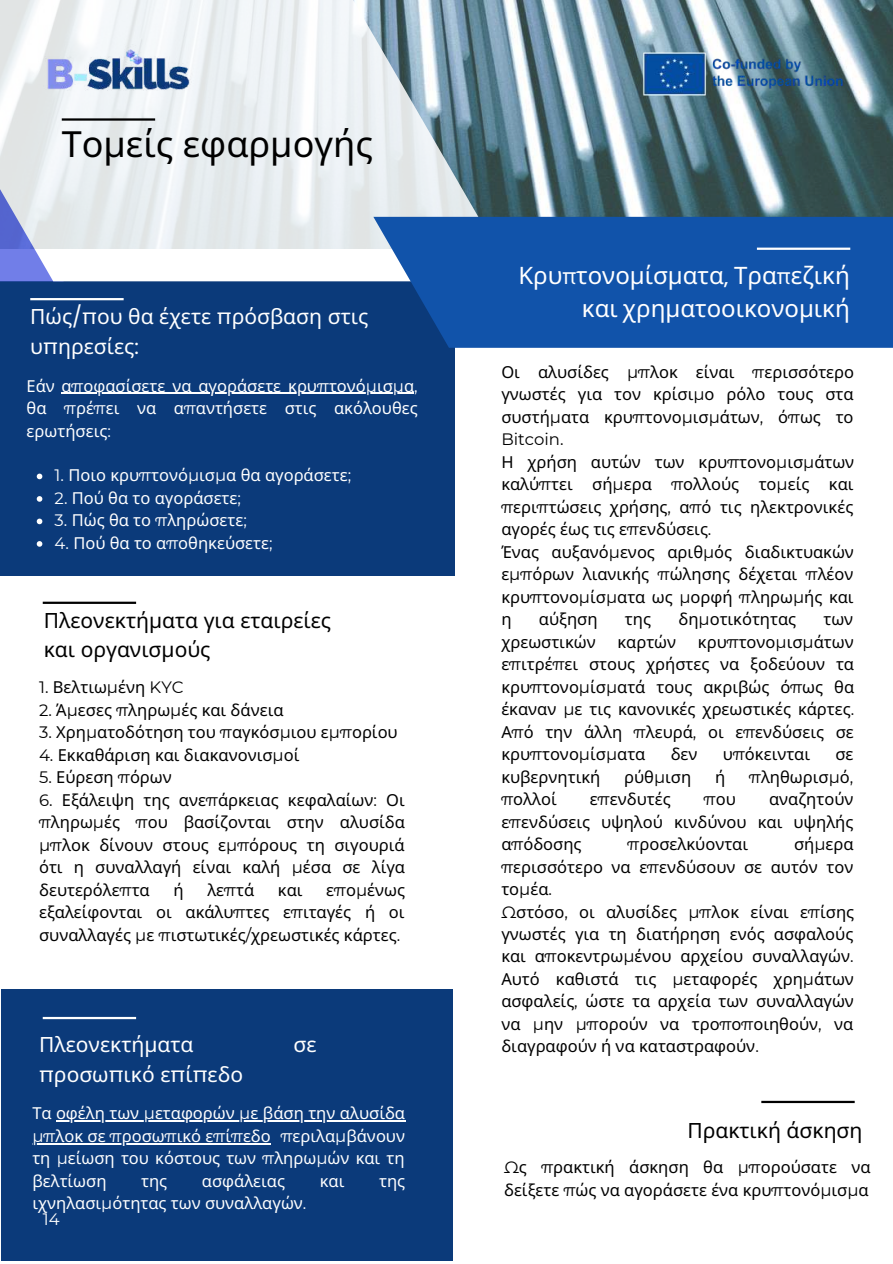
<style>
.page{position:relative;width:893px;height:1264px;background:#fff}
.page>*{position:absolute;margin:0;border:0;box-sizing:border-box;transform-origin:0 0}
.t1{font:36px "Noto Sans";color:#000}
.t2{font:24px/32.5px "Noto Sans";color:#fff;text-align:right}
.t3{font:21px/29.2px "Noto Sans";color:#fff}
.t4{font:21px/29.2px "Noto Sans";color:#000}
.t5{font:16.5px/22.5px "Noto Sans";color:#000;text-align:justify}
.t6{font:16.5px/22.5px "Noto Sans";color:#fff;text-align:justify}
.t7{font:16.5px "Montserrat";color:#000}
.t8{font:16.5px "Montserrat";color:#fff}
.s1{font-family:"Poppins"}
.s2{font-family:"Montserrat"}
.s3{font-family:"Questrial"}
</style>
<div class="page">
<img style="left:515px;top:0;width:377px;height:217px">
<div style="left:0;top:281px;width:454px;height:294px;background:#0b3a7a"></div>
<svg style="left:0;top:0;width:515px;height:281px"></svg>
<svg style="left:373px;top:217px;width:519px;height:131px;fill:#1153aa"></svg>
<hr style="left:756px;top:247px;width:94px;height:3px;background:#fff">
<hr style="left:30px;top:298px;width:94px;height:2px;background:#fff">
<img style="left:32px;top:27px;width:168px;height:94px">
<img style="left:638px;top:51px;width:215px;height:45px">
<svg style="left:37px;top:473px;width:5px;height:6px"></svg>
<svg style="left:37px;top:496px;width:5px;height:5px"></svg>
<svg style="left:37px;top:518px;width:5px;height:6px"></svg>
<svg style="left:37px;top:541px;width:5px;height:5px"></svg>
<hr style="left:61px;top:392px;width:353px;height:2px;background:#fff">
<hr style="left:43px;top:601px;width:93px;height:3px;background:#000">
<div style="left:1px;top:989px;width:452px;height:271px;background:#0b3a7a"></div>
<hr style="left:56px;top:1120px;width:349px;height:1px;background:#fff">
<hr style="left:32px;top:1142px;width:239px;height:2px;background:#fff">
<hr style="left:761px;top:1100px;width:93px;height:3px;background:#000">
<hr style="left:43px;top:1016px;width:93px;height:3px;background:#fff">
<h1 class="t1" style="left:62px;top:119px;width:312px">Τομείς εφαρμογής</h1>
<p class="t3" style="left:30px;top:301px;width:339px">Πώς<span class="s1">/π</span>ου θα έχετε <span class="s1">π</span>ρόσβαση στις υ<span class="s1">π</span>ηρεσίες<span class="s1">:</span></p>
<p class="t6" style="left:27px;top:374px;width:392px">Εάν α<span class="s2">π</span>οφασίσετε να αγοράσετε κρυ<span class="s2">π</span>τονό<span class="s2">μ</span>ισ<span class="s2">μ</span>α<span class="s2">, </span>θα <span class="s2">π</span>ρέ<span class="s2">π</span>ει να α<span class="s2">π</span>αντήσετε στις ακόλουθες ερωτήσεις<span class="s2">:</span></p>
<p class="t6" style="left:55px;top:464px;width:298px"><span class="s2">1.</span> Ποιο κρυ<span class="s2">π</span>τονό<span class="s2">μ</span>ισ<span class="s2">μ</span>α θα αγοράσετε<span class="s2">;</span></p>
<p class="t6" style="left:55px;top:486px;width:188px"><span class="s2">2.</span> Πού θα το αγοράσετε<span class="s2">;</span></p>
<p class="t6" style="left:55px;top:509px;width:194px"><span class="s2">3.</span> Πώς θα το <span class="s2">π</span>ληρώσετε<span class="s2">;</span></p>
<p class="t6" style="left:55px;top:531px;width:219px"><span class="s2">4.</span> Πού θα το α<span class="s2">π</span>οθηκεύσετε<span class="s2">;</span></p>
<p class="t4" style="left:44px;top:605px;width:289px">Πλεονεκτήματα για εταιρείες και οργανισμούς</p>
<p class="t5" style="left:39px;top:675px;width:146px"><span class="s2">1.</span> Βελτιω<span class="s2">μ</span>ένη <span class="s2">KYC</span></p>
<p class="t5" style="left:39px;top:698px;width:246px"><span class="s2">2.</span> Ά<span class="s2">μ</span>εσες <span class="s2">π</span>ληρω<span class="s2">μ</span>ές και δάνεια</p>
<p class="t5" style="left:39px;top:720px;width:360px"><span class="s2">3.</span> Χρη<span class="s2">μ</span>ατοδότηση του <span class="s2">π</span>αγκόσ<span class="s2">μ</span>ιου ε<span class="s2">μπ</span>ορίου</p>
<p class="t5" style="left:39px;top:743px;width:262px"><span class="s2">4.</span> Εκκαθάριση και διακανονισ<span class="s2">μ</span>οί</p>
<p class="t5" style="left:39px;top:765px;width:134px"><span class="s2">5.</span> Εύρεση <span class="s2">π</span>όρων</p>
<p class="t5" style="left:39px;top:788px;width:367px"><span class="s2">6.</span> Εξάλειψη της ανε<span class="s2">π</span>άρκειας κεφαλαίων<span class="s2">:</span> Οι <span class="s2">π</span>ληρω<span class="s2">μ</span>ές <span class="s2">π</span>ου βασίζονται στην αλυσίδα <span class="s2">μπ</span>λοκ δίνουν στους ε<span class="s2">μπ</span>όρους τη σιγουριά ότι η συναλλαγή είναι καλή <span class="s2">μ</span>έσα σε λίγα δευτερόλε<span class="s2">π</span>τα</p>
<p class="t5" style="left:39px;top:878px;width:367px;text-indent:287px">ε<span class="s2">π</span>ο<span class="s2">μ</span>ένως εξαλείφονται οι ακάλυ<span class="s2">π</span>τες ε<span class="s2">π</span>ιταγές ή οι συναλλαγές <span class="s2">μ</span>ε <span class="s2">π</span>ιστωτικές<span class="s2">/</span>χρεωστικές κάρτες<span class="s2">.</span></p>
<p class="t5" style="left:173px;top:878px;width:12px">ή</p>
<p class="t5" style="left:207px;top:878px;width:48px">λε<span class="s2">π</span>τά</p>
<p class="t5" style="left:278px;top:878px;width:26px">και</p>
<p class="t3" style="left:39px;top:1029px;width:156px">Πλεονεκτήματα</p>
<p class="t3" style="left:293px;top:1029px;width:25px">σε</p>
<p class="t3" style="left:39px;top:1058px;width:205px"><span class="s1">π</span>ροσω<span class="s1">π</span>ικό ε<span class="s1">π</span>ί<span class="s1">π</span>εδο</p>
<p class="t6" style="left:32px;top:1101px;width:374px">Τα οφέλη των <span class="s2">μ</span>εταφορών <span class="s2">μ</span>ε βάση την αλυσίδα <span class="s2">μπ</span>λοκ σε <span class="s2">π</span>ροσω<span class="s2">π</span>ικό ε<span class="s2">π</span>ί<span class="s2">π</span>εδο <span class="s2">π</span>εριλα<span class="s2">μ</span>βάνουν τη <span class="s2">μ</span>είωση του κόστους των <span class="s2">π</span>ληρω<span class="s2">μ</span>ών και τη βελτίωση</p>
<p class="t6" style="left:141px;top:1169px;width:28px">της</p>
<p class="t6" style="left:202px;top:1169px;width:85px">ασφάλειας</p>
<p class="t6" style="left:320px;top:1169px;width:26px">και</p>
<p class="t6" style="left:379px;top:1169px;width:28px">της</p>
<p class="t6" style="left:32px;top:1191px;width:275px">ιχνηλασι<span class="s2">μ</span>ότητας των συναλλαγών<span class="s2">.</span></p>
<p class="t8" style="left:43px;top:1208px;width:18px">14</p>
<h2 class="t2" style="left:518px;top:258px;width:333px">Κρυ<span class="s3">π</span>τονομίσματα<span class="s3">,</span> Τρα<span class="s3">π</span>εζική και χρηματοοικονομική</h2>
<p class="t5" style="left:501px;top:360px;width:354px">Οι αλυσίδες <span class="s2">μπ</span>λοκ είναι <span class="s2">π</span>ερισσότερο γνωστές για τον κρίσι<span class="s2">μ</span>ο ρόλο τους στα συστή<span class="s2">μ</span>ατα κρυ<span class="s2">π</span>τονο<span class="s2">μ</span>ισ<span class="s2">μ</span>άτων<span class="s2">,</span> ό<span class="s2">π</span>ως το</p>
<p class="t7" style="left:501px;top:429px;width:64px">Bitcoin.</p>
<p class="t5" style="left:501px;top:450px;width:354px;text-align:left">Η χρήση αυτών των κρυ<span class="s2">π</span>τονο<span class="s2">μ</span>ισ<span class="s2">μ</span>άτων καλύ<span class="s2">π</span>τει σή<span class="s2">μ</span>ερα <span class="s2">π</span>ολλούς το<span class="s2">μ</span>είς και <span class="s2">π</span>ερι<span class="s2">π</span>τώσεις χρήσης<span class="s2">,</span> α<span class="s2">π</span>ό τις ηλεκτρονικές αγορές έως τις ε<span class="s2">π</span>ενδύσεις<span class="s2">.<br></span>Ένας αυξανό<span class="s2">μ</span>ενος αριθ<span class="s2">μ</span>ός διαδικτυακών ε<span class="s2">μπ</span>όρων λιανικής <span class="s2">π</span>ώλησης δέχεται <span class="s2">π</span>λέον κρυ<span class="s2">π</span>τονο<span class="s2">μ</span>ίσ<span class="s2">μ</span>ατα ως <span class="s2">μ</span>ορφή <span class="s2">π</span>ληρω<span class="s2">μ</span>ής και η</p>
<p class="t5" style="left:539px;top:607px;width:60px">αύξηση</p>
<p class="t5" style="left:625px;top:607px;width:28px">της</p>
<p class="t5" style="left:678px;top:607px;width:119px">δη<span class="s2">μ</span>οτικότητας</p>
<p class="t5" style="left:823px;top:607px;width:31px">των</p>
<p class="t5" style="left:501px;top:630px;width:96px">χρεωστικών</p>
<p class="t5" style="left:617px;top:630px;width:60px">καρτών</p>
<p class="t5" style="left:501px;top:630px;width:354px;text-indent:196px">κρυ<span class="s2">π</span>τονο<span class="s2">μ</span>ισ<span class="s2">μ</span>άτων ε<span class="s2">π</span>ιτρέ<span class="s2">π</span>ει στους χρήστες να ξοδεύουν τα κρυ<span class="s2">π</span>τονο<span class="s2">μ</span>ίσ<span class="s2">μ</span>ατά τους ακριβώς ό<span class="s2">π</span>ως θα έκαναν <span class="s2">μ</span>ε τις κανονικές χρεωστικές κάρτες<span class="s2">.<br></span>Α<span class="s2">π</span>ό την άλλη <span class="s2">π</span>λευρά<span class="s2">,</span> οι ε<span class="s2">π</span>ενδύσεις σε κρυ<span class="s2">π</span>τονο<span class="s2">μ</span>ίσ<span class="s2">μ</span>ατα</p>
<p class="t5" style="left:670px;top:742px;width:28px">δεν</p>
<p class="t5" style="left:723px;top:742px;width:89px">υ<span class="s2">π</span>όκεινται</p>
<p class="t5" style="left:835px;top:742px;width:20px">σε</p>
<p class="t5" style="left:501px;top:765px;width:100px">κυβερνητική</p>
<p class="t5" style="left:624px;top:765px;width:69px">ρύθ<span class="s2">μ</span>ιση</p>
<p class="t5" style="left:715px;top:765px;width:12px">ή</p>
<p class="t5" style="left:749px;top:765px;width:106px"><span class="s2">π</span>ληθωρισ<span class="s2">μ</span>ό<span class="s2">,</span></p>
<p class="t5" style="left:501px;top:787px;width:57px"><span class="s2">π</span>ολλοί</p>
<p class="t5" style="left:590px;top:787px;width:82px">ε<span class="s2">π</span>ενδυτές</p>
<p class="t5" style="left:703px;top:787px;width:33px"><span class="s2">π</span>ου</p>
<p class="t5" style="left:501px;top:787px;width:353px;text-indent:268px">αναζητούν ε<span class="s2">π</span>ενδύσεις υψηλού κινδύνου και υψηλής α<span class="s2">π</span>όδοσης</p>
<p class="t5" style="left:501px;top:832px;width:354px;text-align:left;text-indent:293px">σή<span class="s2">μ</span>ερα <span class="s2">π</span>ερισσότερο να ε<span class="s2">π</span>ενδύσουν σε αυτόν τον το<span class="s2">μ</span>έα<span class="s2">.<br>Ω</span>στόσο<span class="s2">,</span> οι αλυσίδες <span class="s2">μπ</span>λοκ είναι ε<span class="s2">π</span>ίσης γνωστές για τη διατήρηση ενός ασφαλούς και α<span class="s2">π</span>οκεντρω<span class="s2">μ</span>ένου αρχείου συναλλαγών<span class="s2">.<br></span>Αυτό καθιστά τις <span class="s2">μ</span>εταφορές χρη<span class="s2">μ</span>άτων ασφαλείς<span class="s2">,</span> ώστε τα αρχεία των συναλλαγών να <span class="s2">μ</span>ην <span class="s2">μπ</span>ορούν να τρο<span class="s2">π</span>ο<span class="s2">π</span>οιηθούν<span class="s2">,</span> να διαγραφούν ή να καταστραφούν<span class="s2">.</span></p>
<p class="t5" style="left:627px;top:832px;width:122px"><span class="s2">π</span>ροσελκύονται</p>
<p class="t4" style="left:687px;top:1114px;width:177px">Πρακτική άσκηση</p>
<p class="t5" style="left:504px;top:1155px;width:368px"><span class="s2">Ω</span>ς <span class="s2">π</span>ρακτική άσκηση θα <span class="s2">μπ</span>ορούσατε να δείξετε <span class="s2">π</span>ώς να αγοράσετε ένα κρυ<span class="s2">π</span>τονό<span class="s2">μ</span>ισ<span class="s2">μ</span>α</p>
</div>
